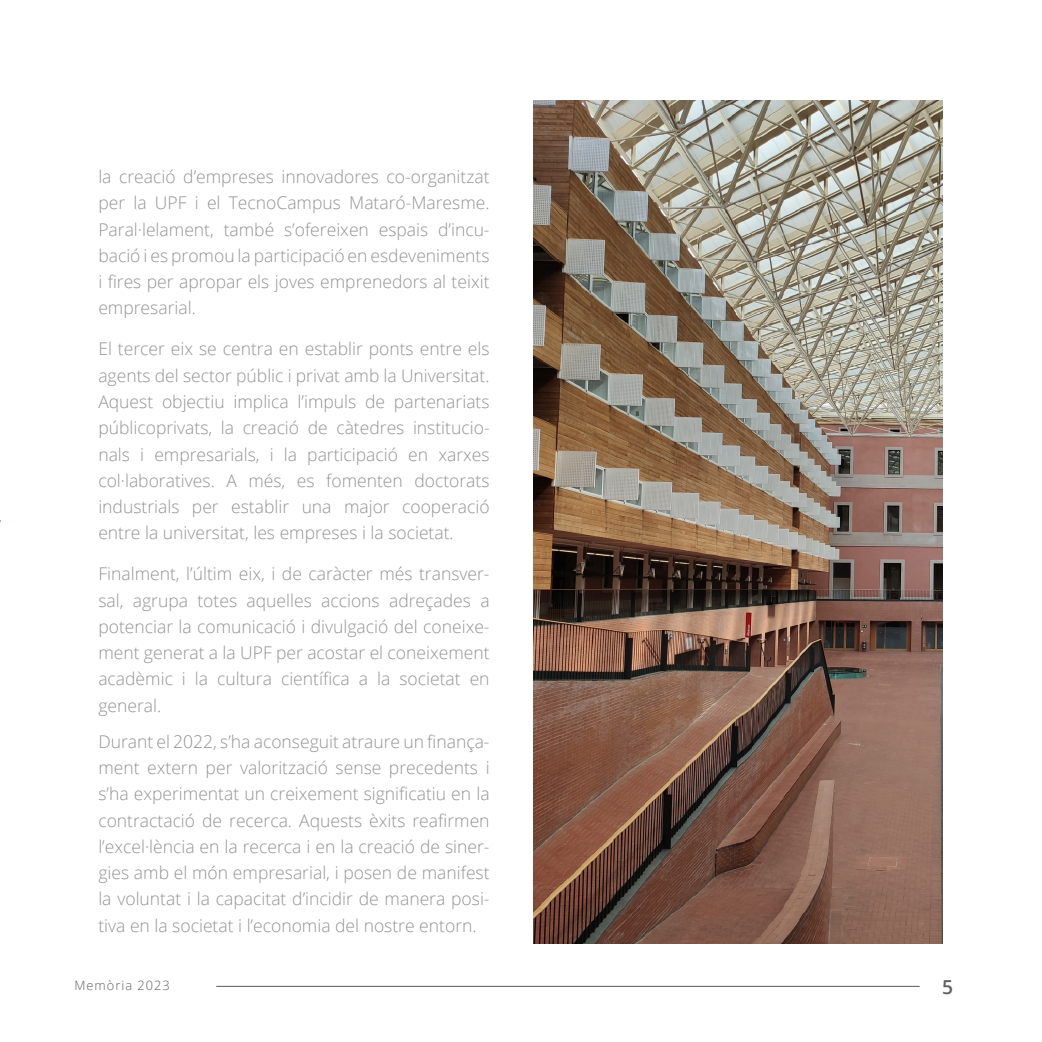
<style>
.page{position:relative;width:1042px;height:1042px;background:#fff}
.page>*{position:absolute;margin:0;border:0;box-sizing:border-box;transform-origin:0 0}
.t1{font:600 19.25px "Open Sans";color:#616164}
.Column_1{font:300 17.5px/26.2px "Open Sans";color:#939394;text-align:justify}
.Body{font:300 17.5px/26.2px "Open Sans";color:#939394;text-align:justify}
.t2{font:300 12.78px "Open Sans";letter-spacing:.08em;color:#616164}
</style>
<div class="page">
<hr style="left:216px;top:986px;width:703px;height:1px;background:#57585a">
<img style="left:533px;top:100px;width:410px;height:843px">
<p class="Body" style="left:98px;top:163px;width:393px">la creació d’empreses innovadores co-organitzat per la UPF i el TecnoCampus Mataró-Maresme.<br>Paral·lelament, també s’ofereixen espais d’incu&shy;bació i es promou la participació en esdeveniments i fires per apropar els joves emprenedors al teixit empresarial.</p>
<p class="Body" style="left:98px;top:335px;width:393px">El tercer eix se centra en establir ponts entre els agents del sector públic i privat amb la Universitat.<br>Aquest objectiu implica l’impuls de partenariats públicoprivats, la creació de càtedres institucio&shy;nals i empresarials, i la participació en xarxes col·laboratives. A més, es fomenten doctorats industrials per establir una major cooperació entre la universitat, les empreses i la societat.</p>
<p class="Column_1" style="left:98px;top:560px;width:393px">Finalment, l’últim eix, i de caràcter més transver&shy;sal, agrupa totes aquelles accions adreçades a potenciar la comunicació i divulgació del coneixe&shy;ment generat a la UPF per acostar el coneixement acadèmic i la cultura científica a la societat en general.</p>
<p class="Column_1" style="left:98px;top:728px;width:393px">Durant el 2022, s’ha aconseguit atraure un finança&shy;ment extern per valorització sense precedents i s’ha experimentat un creixement significatiu en la contractació de recerca. Aquests èxits reafirmen l’excel·lència en la recerca i en la creació de siner&shy;gies amb el món empresarial, i posen de manifest la voluntat i la capacitat d’incidir de manera posi&shy;tiva en la societat i l’economia del nostre entorn.</p>
<p class="t2" style="left:74px;top:977px;width:97px">Memòria 2023</p>
<p class="t1" style="left:942px;top:973px;width:12px">5</p>
</div>
